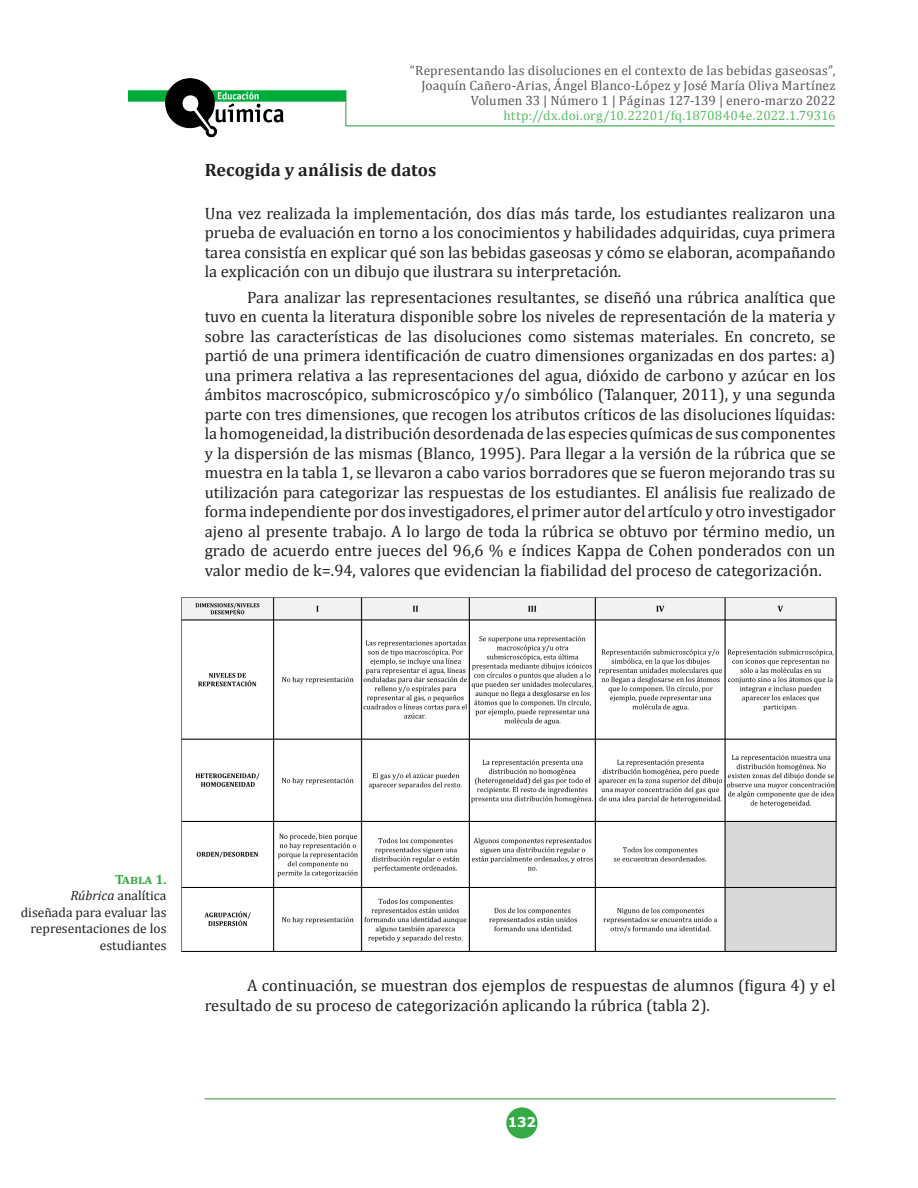
<style>
.page{position:relative;width:918px;height:1188px;background:#fff}
.page>*{position:absolute;margin:0;border:0;box-sizing:border-box;transform-origin:0 0}
.Subtitulo{font:700 18px "Cambria";letter-spacing:.005em;color:#231f20}
.P-San{font:16.5px/19.5px "Cambria";color:#231f20;text-align:justify}
.P-SinSan{font:16.5px/19.5px "Cambria";color:#231f20;text-align:justify}
.t1{font:13.5px/15px "Cambria";letter-spacing:.015em;color:#57585a;text-align:right}
.PieImg{font:13.5px/16.5px "Cambria";color:#231f20;text-align:right}
.t2{font:13.5px "Cambria";color:#5ebb6a}
.t3{font:700 13.5px "Verdana";color:#fff}
.s1{font-weight:700;color:#36aa45}
.s2{font-style:italic}
</style>
<div class="page">
<img style="left:128px;top:78px;width:217px;height:59px">
<hr style="left:345px;top:125px;width:491px;height:2px;background:#85c38d">
<hr style="left:346px;top:126px;width:489px;height:1px;background:#36aa45">
<hr style="left:345px;top:89px;width:2px;height:38px;background:#231f20;opacity:.44">
<hr style="left:346px;top:90px;width:1px;height:36px;background:#36aa45">
<div style="left:506px;top:1107px;width:32px;height:32px;background:#36aa45;border-radius:50%"></div>
<div style="left:505px;top:1107px;width:33px;height:33px;border:1px solid #fff;border-radius:50%"></div>
<hr style="left:204px;top:1098px;width:632px;height:2px;background:#76be7f">
<hr style="left:205px;top:1099px;width:631px;height:1px;background:#36aa45">
<img style="left:181px;top:597px;width:656px;height:355px">
<p class="t1" style="left:410px;top:63px;width:427px">“Representando las disoluciones en el contexto de las bebidas gaseosas”,<br>Joaquín Cañero-Arias, Ángel Blanco-López y José María Oliva Martínez<br>Volumen 33 | Número 1 | Páginas 127-139 | enero-marzo 2022</p>
<p class="t2" style="left:503px;top:107px;width:334px">http://dx.doi.org/10.22201/fq.18708404e.2022.1.79316</p>
<p class="Subtitulo" style="left:205px;top:157px;width:233px">Recogida y análisis de datos</p>
<p class="P-SinSan" style="left:205px;top:203px;width:632px">Una vez realizada la implementación, dos días más tarde, los estudiantes realizaron una prueba de evaluación en torno a los conocimientos y habilidades adquiridas, cuya primera tarea consistía en explicar qué son las bebidas gaseosas y cómo se elaboran, acompañando la explicación con un dibujo que ilustrara su interpretación.</p>
<p class="P-San" style="left:205px;top:287px;width:632px;text-indent:43px">Para analizar las representaciones resultantes, se diseñó una rúbrica analítica que tuvo en cuenta la literatura disponible sobre los niveles de representación de la materia y sobre las características de las disoluciones como sistemas materiales. En concreto, se partió de una primera identificación de cuatro dimensiones organizadas en dos partes: a) una primera relativa a las representaciones del agua, dióxido de carbono y azúcar en los ámbitos macroscópico, submicroscópico y/o simbólico (Talanquer, 2011), y una segunda parte con tres dimensiones, que recogen los atributos críticos de las disoluciones líquidas: la homogeneidad, la distribución desordenada de las especies químicas de sus componentes y la dispersión de las mismas (Blanco, 1995). Para llegar a la versión de la rúbrica que se muestra en la tabla 1, se llevaron a cabo varios borradores que se fueron mejorando tras su utilización para categorizar las respuestas de los estudiantes. El análisis fue realizado de forma independiente por dos investigadores, el primer autor del artículo y otro investigador ajeno al presente trabajo. A lo largo de toda la rúbrica se obtuvo por término medio, un grado de acuerdo entre jueces del 96,6 % e índices Kappa de Cohen ponderados con un valor medio de k=.94, valores que evidencian la fiabilidad del proceso de categorización.</p>
<p class="PieImg" style="left:21px;top:871px;width:147px"><span class="s1">Tabla 1.<br></span><span class="s2">Rúbrica</span> analítica diseñada para evaluar las representaciones de los estudiantes</p>
<p class="P-San" style="left:205px;top:976px;width:632px;text-indent:43px">A continuación, se muestran dos ejemplos de respuestas de alumnos (figura 4) y el resultado de su proceso de categorización aplicando la rúbrica (tabla 2).</p>
<p class="t3" style="left:508px;top:1113px;width:30px">132</p>
</div>
